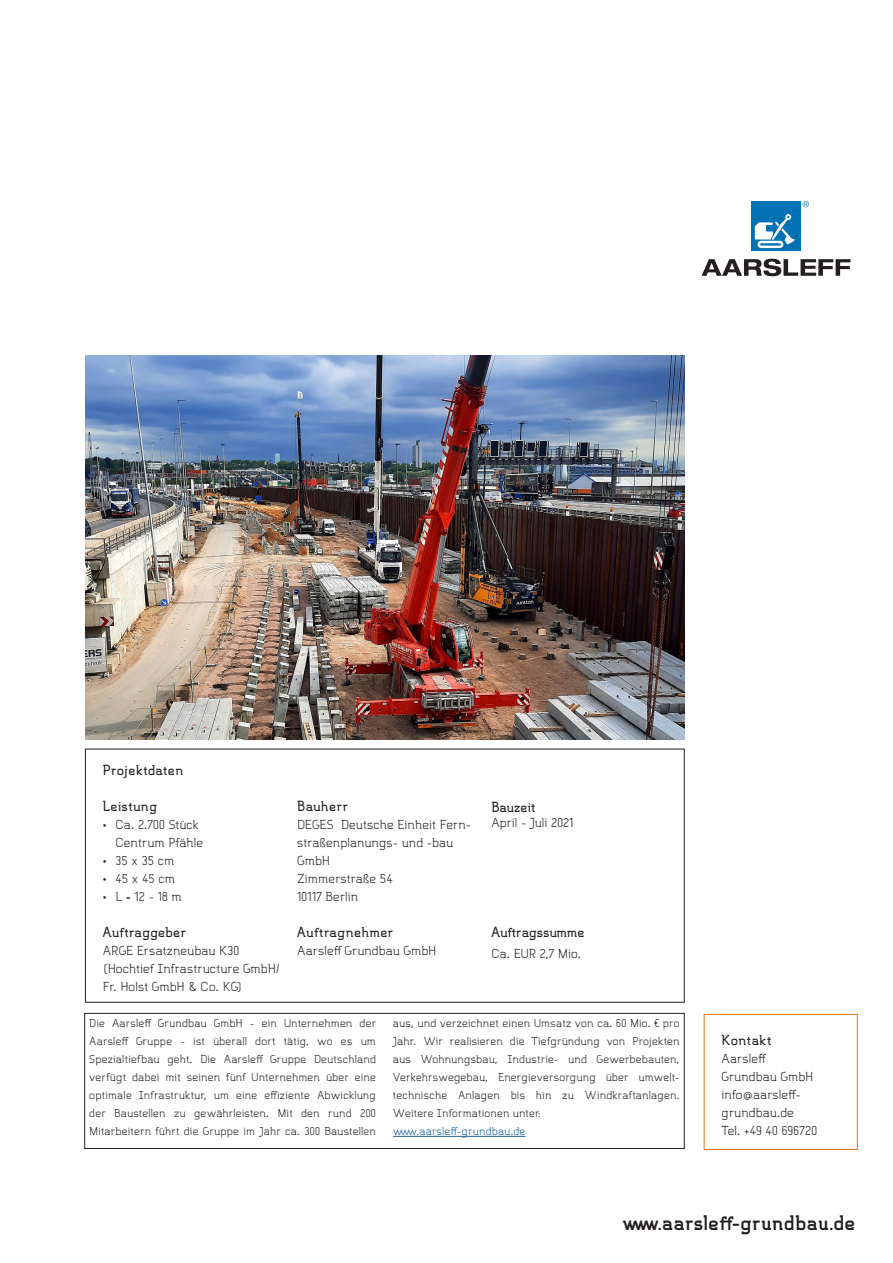
<style>
.page{position:relative;width:893px;height:1263px;background:#fff}
.page>*{position:absolute;margin:0;border:0;box-sizing:border-box;transform-origin:0 0}
.t1{font:800 20.4px "B Ruston.";color:#231f20}
.mellemrubrik{font:700 13.5px "B Ruston.";letter-spacing:.025em;color:#231f20}
.mellemrubrik-2{font:700 13.5px "B Ruston.";color:#231f20}
.Brød{font:700 13.5px "B Ruston.";letter-spacing:.025em;color:#231f20}
.Brød-2{font:12px/18px "B Ruston.";letter-spacing:.01em;color:#231f20}
.Brød-3{font:10.5px/18px "B Ruston.";letter-spacing:.015em;color:#231f20;text-align:justify}
.Brød-4{font:10.5px "B Ruston.";letter-spacing:.015em;color:#175d9e}
</style>
<div class="page">
<div style="left:751px;top:201px;width:50px;height:50px;background:#0072b4"></div>
<svg style="left:803px;top:201px;width:6px;height:6px"></svg>
<svg style="left:755px;top:214px;width:40px;height:34px"></svg>
<svg style="left:702px;top:259px;width:148px;height:17px"></svg>
<hr style="left:393px;top:1136px;width:132px;height:1px;background:#175d9e">
<div style="left:84px;top:1013px;width:601px;height:136px;border:1px solid #231f20"></div>
<div style="left:85px;top:749px;width:600px;height:254px;border:1px solid #231f20"></div>
<img style="left:85px;top:355px;width:600px;height:384px">
<div style="left:704px;top:1014px;width:154px;height:136px;border:1px solid #de761b"></div>
<p class="mellemrubrik" style="left:103px;top:762px;width:82px">Projektdaten</p>
<p class="mellemrubrik" style="left:103px;top:798px;width:56px">Leistung</p>
<p class="Brød-2" style="left:116px;top:815px;width:89px;text-indent:-13px">• Ca. 2.700 Stück<br>Centrum Pfähle</p>
<p class="Brød-2" style="left:103px;top:851px;width:73px">• 35 x 35 cm</p>
<p class="Brød-2" style="left:103px;top:869px;width:74px">• 45 x 45 cm</p>
<p class="Brød-2" style="left:103px;top:887px;width:81px">• L = 12 - 18 m</p>
<p class="Brød" style="left:103px;top:924px;width:85px">Auftraggeber</p>
<p class="Brød-2" style="left:103px;top:941px;width:179px">ARGE Ersatzneubau K30 (Hochtief Infrastructure GmbH/<br>Fr. Holst GmbH &amp; Co. KG)</p>
<p class="mellemrubrik" style="left:297px;top:798px;width:52px">Bauherr</p>
<p class="Brød-2" style="left:297px;top:815px;width:175px">DEGES Deutsche Einheit Fern&shy;straßenplanungs- und -bau<br>GmbH</p>
<p class="Brød-2" style="left:297px;top:869px;width:97px">Zimmerstraße 54<br>10117 Berlin</p>
<p class="mellemrubrik" style="left:297px;top:924px;width:97px">Auftragnehmer</p>
<p class="Brød-2" style="left:297px;top:941px;width:141px">Aarsleff Grundbau GmbH</p>
<p class="mellemrubrik-2" style="left:492px;top:799px;width:45px">Bauzeit</p>
<p class="Brød-2" style="left:492px;top:812px;width:83px">April - Juli 2021</p>
<p class="mellemrubrik-2" style="left:492px;top:923px;width:94px">Auftragssumme</p>
<p class="Brød-2" style="left:492px;top:944px;width:91px">Ca. EUR 2,7 Mio.</p>
<p class="Brød-3" style="left:89px;top:1013px;width:288px">Die Aarsleff Grundbau GmbH - ein Unternehmen der Aarsleff Gruppe - ist überall dort tätig, wo es um Spezialtiefbau geht. Die Aarsleff Gruppe Deutschland verfügt dabei mit seinen fünf Unternehmen über eine optimale Infrastruktur, um eine effiziente Abwicklung der Baustellen zu gewährleisten. Mit den rund 200<br>Mitarbeitern führt die Gruppe im Jahr ca. 300 Baustellen</p>
<p class="Brød-3" style="left:393px;top:1013px;width:288px">aus, und verzeichnet einen Umsatz von ca. 60 Mio. € pro Jahr. Wir realisieren die Tiefgründung von Projekten aus Wohnungsbau, Industrie- und Gewerbebauten, Verkehrswegebau, Energieversorgung über umwelt&shy;technische Anlagen bis hin zu Windkraftanlagen.<br>Weitere Informationen unter:</p>
<p class="Brød-4" style="left:393px;top:1123px;width:134px">www.aarsleff-grundbau.de</p>
<p class="mellemrubrik" style="left:721px;top:1032px;width:51px">Kontakt</p>
<p class="Brød-2" style="left:721px;top:1049px;width:46px">Aarsleff</p>
<p class="Brød-2" style="left:721px;top:1067px;width:93px">Grundbau GmbH</p>
<p class="Brød-2" style="left:721px;top:1085px;width:81px">info@aarsleff-</p>
<p class="Brød-2" style="left:721px;top:1103px;width:74px">grundbau.de</p>
<p class="Brød-2" style="left:721px;top:1121px;width:97px">Tel. +49 40 696720</p>
<h1 class="t1" style="left:622px;top:1209px;width:235px">www.aarsleff-grundbau.de</h1>
</div>
